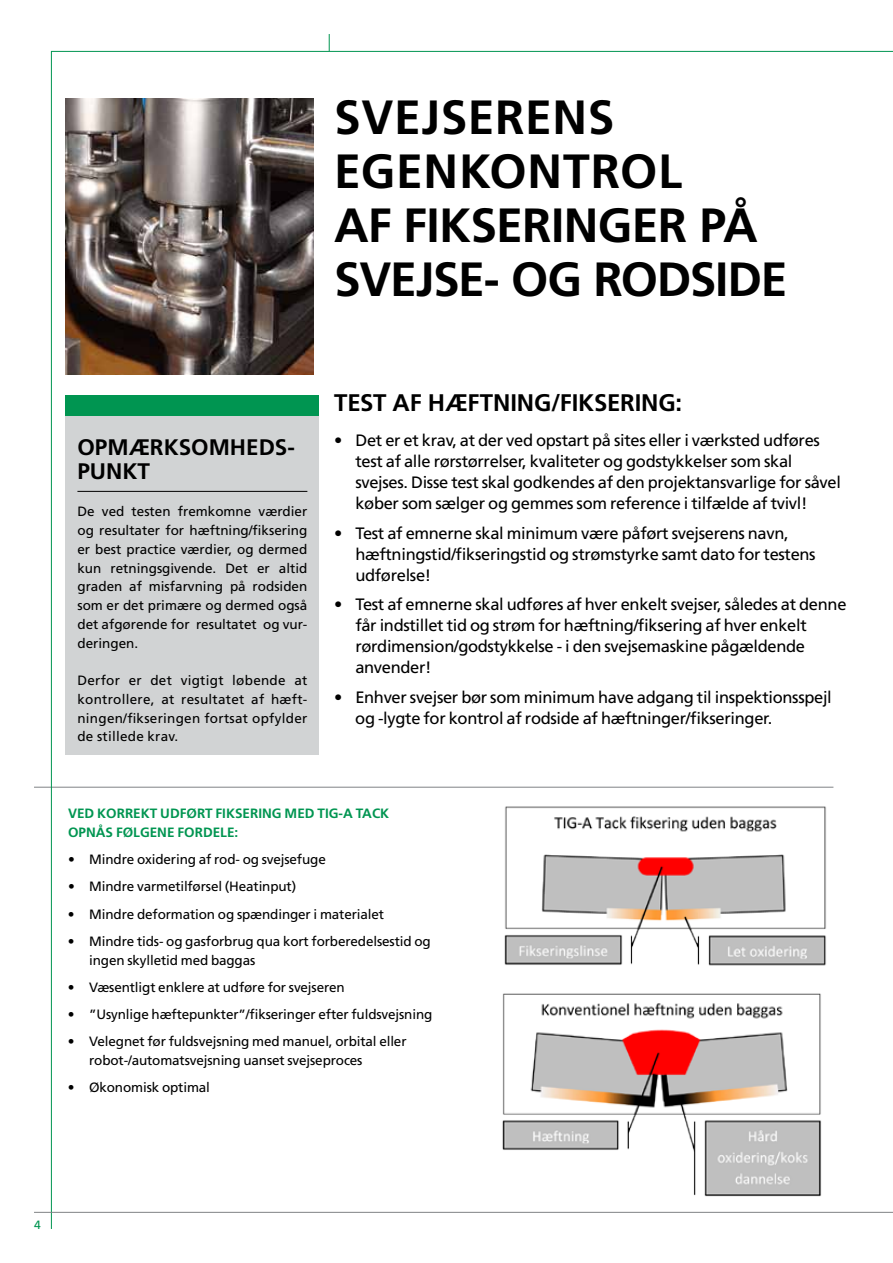
<style>
.page{position:relative;width:893px;height:1263px;background:#fff}
.page>*{position:absolute;margin:0;border:0;box-sizing:border-box;transform-origin:0 0}
.t1{font:700 48px/54px "Frutiger LT Pro";letter-spacing:-.015em;color:#000}
.t2{font:700 24px "Frutiger LT Pro";letter-spacing:-.01em;color:#000}
.t3{font:700 22.5px/24px "Frutiger LT Pro";color:#000}
.t4{font:16.5px/21px "Frutiger LT Pro";letter-spacing:-.02em;color:#000}
.t5{font:13.5px/18.8px "Frutiger LT Pro";letter-spacing:-.01em;color:#000}
.t6{font:700 13.5px/18.8px "Frutiger LT Pro";color:#009551}
.t7{font:12px "Frutiger LT Pro";color:#009551}
</style>
<div class="page">
<img style="left:65px;top:98px;width:248px;height:277px">
<hr style="left:34px;top:787px;width:799px;height:1px;background:#808285">
<img style="left:504px;top:806px;width:322px;height:160px">
<img style="left:502px;top:993px;width:320px;height:204px">
<div style="left:66px;top:395px;width:253px;height:360px;background:#d1d3d4"></div>
<hr style="left:77px;top:491px;width:230px;height:1px;background:#000">
<div style="left:66px;top:395px;width:253px;height:20px;background:#009551"></div>
<hr style="left:51px;top:51px;width:1px;height:1178px;background:#009551">
<hr style="left:34px;top:1212px;width:859px;height:1px;background:#808285">
<hr style="left:51px;top:51px;width:842px;height:1px;background:#009551">
<svg style="left:329px;top:34px;width:1px;height:17px"></svg>
<h1 class="t1" style="left:334px;top:90px;width:455px">SVEJSERENS<br>EGENKONTROL<br>AF FIKSERINGER PÅ<br>SVEJSE- OG RODSIDE</h1>
<h3 class="t3" style="left:77px;top:435px;width:219px">OPMÆRKSOMHEDS-<br>PUNKT</h3>
<p class="t5" style="left:77px;top:502px;width:231px;text-align:justify">De ved testen fremkomne værdier og resultater for hæftning/fiksering er best practice værdier, og dermed kun retningsgivende. Det er altid graden af misfarvning på rodsiden som er det primære og dermed også det afgørende for resultatet og vur&shy;deringen.</p>
<p class="t5" style="left:77px;top:671px;width:231px;text-align:justify">Derfor er det vigtigt løbende at kontrollere, at resultatet af hæft&shy;ningen/fikseringen fortsat opfylder de stillede krav.</p>
<h2 class="t2" style="left:334px;top:389px;width:349px">TEST AF HÆFTNING/FIKSERING:</h2>
<p class="t4" style="left:355px;top:430px;width:487px;text-indent:-21px">• Det er et krav, at der ved opstart på sites eller i værksted udføres test af alle rørstørrelser, kvaliteter og godstykkelser som skal svejses. Disse test skal godkendes af den projektansvarlige for såvel køber som sælger og gemmes som reference i tilfælde af tvivl!</p>
<p class="t4" style="left:355px;top:522px;width:462px;text-indent:-21px">• Test af emnerne skal minimum være påført svejserens navn, hæftningstid/fikseringstid og strømstyrke samt dato for testens udførelse!</p>
<p class="t4" style="left:355px;top:594px;width:493px;text-indent:-21px">• Test af emnerne skal udføres af hver enkelt svejser, således at denne får indstillet tid og strøm for hæftning/fiksering af hver enkelt rørdimension/godstykkelse - i den svejsemaskine pågældende anvender!</p>
<p class="t4" style="left:355px;top:686px;width:478px;text-indent:-21px">• Enhver svejser bør som minimum have adgang til inspektionsspejl og -lygte for kontrol af rodside af hæftninger/fikseringer.</p>
<p class="t6" style="left:68px;top:804px;width:323px">VED KORREKT UDFØRT FIKSERING MED TIG-A TACK<br>OPNÅS FØLGENE FORDELE:</p>
<p class="t5" style="left:68px;top:850px;width:259px">• Mindre oxidering af rod- og svejsefuge</p>
<p class="t5" style="left:68px;top:877px;width:230px">• Mindre varmetilførsel (Heatinput)</p>
<p class="t5" style="left:68px;top:905px;width:318px">• Mindre deformation og spændinger i materialet</p>
<p class="t5" style="left:89px;top:932px;width:343px;text-indent:-21px">• Mindre tids- og gasforbrug qua kort forberedelsestid og ingen skylletid med baggas</p>
<p class="t5" style="left:68px;top:978px;width:278px">• Væsentligt enklere at udføre for svejseren</p>
<p class="t5" style="left:68px;top:1005px;width:366px">• ”Usynlige hæftepunkter”/fikseringer efter fuldsvejsning</p>
<p class="t5" style="left:89px;top:1032px;width:319px;text-indent:-21px">• Velegnet før fuldsvejsning med manuel, orbital eller robot-/automatsvejsning uanset svejseproces</p>
<p class="t5" style="left:68px;top:1078px;width:144px">• Økonomisk optimal</p>
<p class="t7" style="left:34px;top:1218px;width:8px">4</p>
</div>
